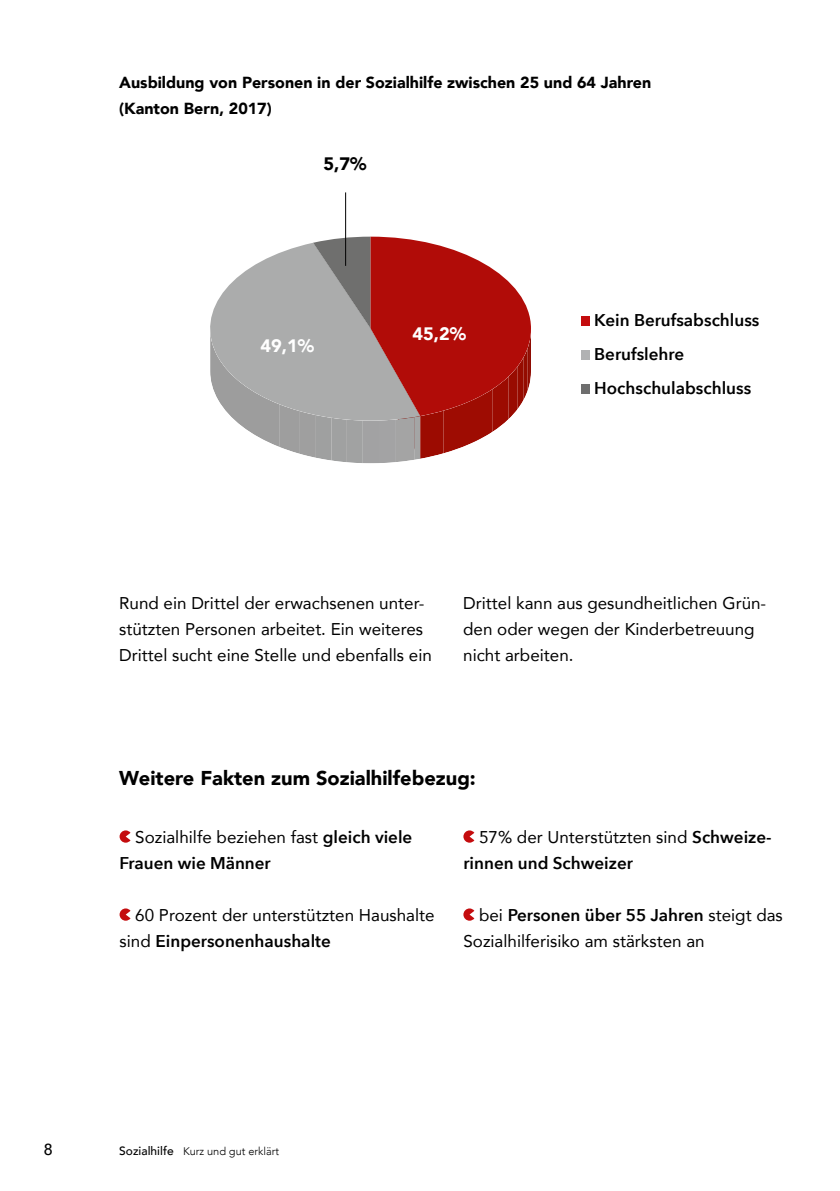
<style>
.page{position:relative;width:840px;height:1191px;background:#fff}
.page>*{position:absolute;margin:0;border:0;box-sizing:border-box;transform-origin:0 0}
.t1{font:900 20px "Avenir";color:#000}
.t2{font:900 18px "Avenir";color:#fff}
.t3{font:900 18px "Avenir";color:#000}
.t4{font:17px/26px "Avenir";color:#000}
.t5{font:600 17px/34px "Avenir Next";color:#000}
.t6{font:900 16px/26px "Avenir";color:#000}
.t7{font:500 16px "Avenir";color:#000}
.t8{font:300 11px "Avenir";color:#000}
.s1{font-family:"Avenir Next";font-weight:600}
.s2{font-family:"Avenir";font-weight:400}
.s3{font-weight:500;font-size:12px}
</style>
<div class="page">
<svg style="left:119px;top:830px;width:11px;height:12px"></svg>
<svg style="left:119px;top:908px;width:11px;height:12px"></svg>
<svg style="left:463px;top:830px;width:11px;height:12px"></svg>
<svg style="left:463px;top:908px;width:11px;height:12px"></svg>
<svg style="left:210px;top:237px;width:321px;height:226px"></svg>
<div style="left:581px;top:316px;width:8px;height:10px;background:#c40c0e"></div>
<div style="left:581px;top:350px;width:8px;height:10px;background:#b1b2b3"></div>
<div style="left:581px;top:384px;width:8px;height:10px;background:#6e6e6e"></div>
<hr style="left:345px;top:192px;width:1px;height:74px;background:#000">
<p class="t6" style="left:119px;top:69px;width:533px">Ausbildung von Personen in der Sozialhilfe zwischen 25 und 64 Jahren (Kanton Bern, 2017)</p>
<p class="t3" style="left:323px;top:148px;width:44px">5,7%</p>
<p class="t2" style="left:260px;top:330px;width:55px">49,1%</p>
<p class="t2" style="left:412px;top:319px;width:55px">45,2%</p>
<p class="t5" style="left:594px;top:302px;width:167px">Kein Berufsabschluss<br>Berufslehre<br>Hochschulabschluss</p>
<p class="t4" style="left:119px;top:589px;width:314px">Rund ein Drittel der erwachsenen unter&shy;stützten Personen arbeitet. Ein weiteres<br>Drittel sucht eine Stelle und ebenfalls ein</p>
<p class="t4" style="left:463px;top:589px;width:304px">Drittel kann aus gesundheitlichen Grün&shy;den oder wegen der Kinderbetreuung nicht arbeiten.</p>
<p class="t1" style="left:119px;top:760px;width:358px">Weitere Fakten zum Sozialhilfebezug:</p>
<p class="t4" style="left:135px;top:823px;width:278px">Sozialhilfe beziehen fast <span class="s1">gleich viele</span></p>
<p class="t5" style="left:119px;top:845px;width:153px">Frauen wie Männer</p>
<p class="t4" style="left:135px;top:901px;width:300px">60 Prozent der unterstützten Haushalte</p>
<p class="t5" style="left:119px;top:923px;width:212px"><span class="s2">sind</span> Einpersonenhaushalte</p>
<p class="t4" style="left:479px;top:823px;width:294px">57% der Unterstützten sind <span class="s1">Schweize-</span></p>
<p class="t5" style="left:463px;top:845px;width:171px">rinnen und Schweizer</p>
<p class="t5" style="left:479px;top:897px;width:305px"><span class="s2">bei</span> Personen über 55 Jahren <span class="s2">steigt das</span></p>
<p class="t4" style="left:463px;top:927px;width:242px">Sozialhilferisiko am stärksten an</p>
<p class="t7" style="left:44px;top:1135px;width:10px">8</p>
<p class="t8" style="left:119px;top:1144px;width:161px"><span class="s3">Sozialhilfe</span> Kurz und gut erklärt</p>
</div>
